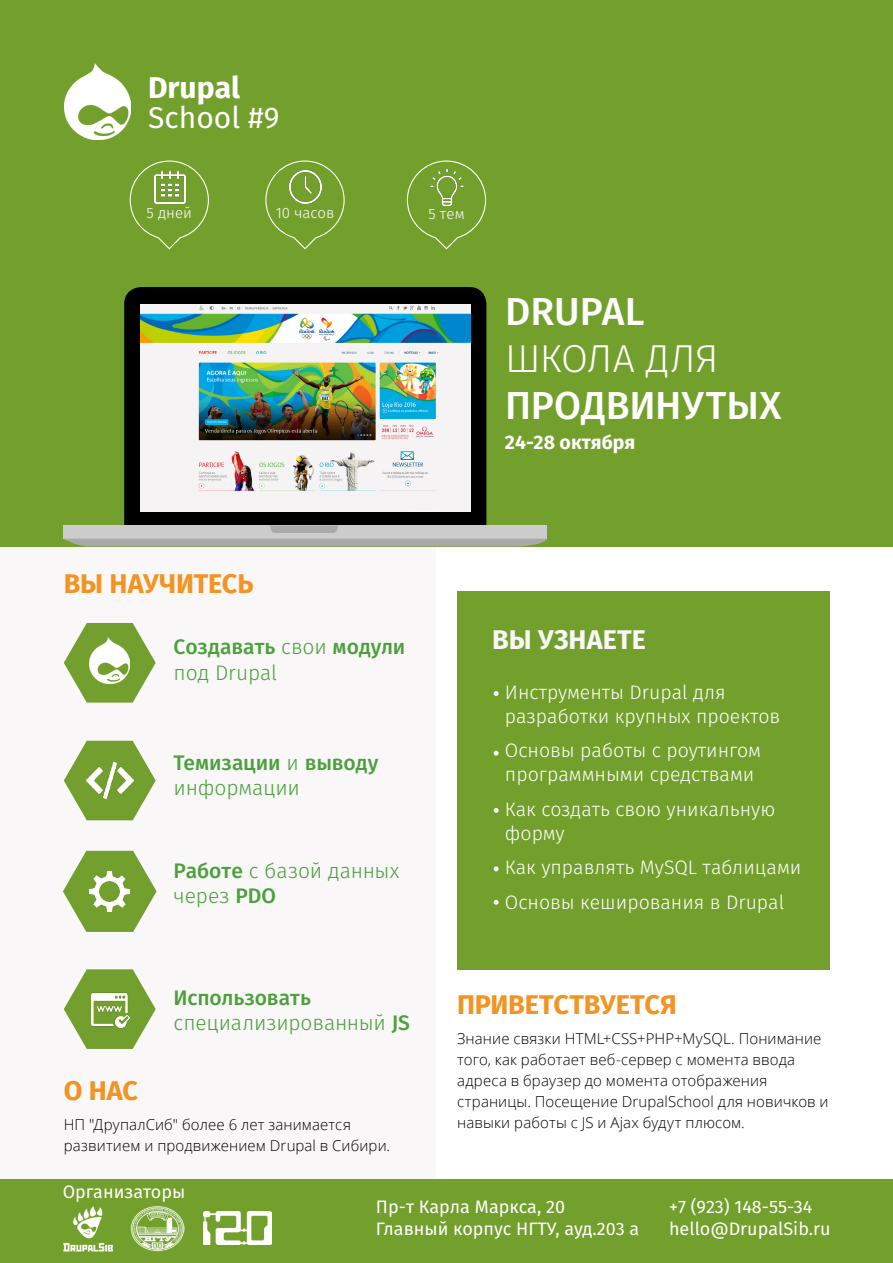
<style>
.page{position:relative;width:893px;height:1263px;background:#fff}
.page>*{position:absolute;margin:0;border:0;box-sizing:border-box;transform-origin:0 0}
.t1{font:500 39px "Fira Sans";color:#fff}
.t2{font:300 39px "Fira Sans";letter-spacing:-.01em;color:#fff}
.t3{font:30px "Fira Sans";color:#fff}
.t4{font:700 30px "Fira Sans";color:#fff}
.t5{font:700 27px "Fira Sans";letter-spacing:-.005em;color:#f39322}
.t6{font:700 27px "Fira Sans";letter-spacing:.005em;color:#f9f7f7}
.t7{font:300 21px/25.2px "Fira Sans";letter-spacing:-.01em;color:#4ba03c}
.t8{font:500 21px/25.2px "Fira Sans";letter-spacing:-.005em;color:#4ba03c}
.t9{font:300 19.5px/24px "Fira Sans";color:#fff}
.t10{font:700 19.5px "Fira Sans";color:#fff}
.t11{font:18px "Fira Sans";color:#fff}
.t12{font:300 15px/21px "Open Sans";letter-spacing:.01em;color:#000}
.t13{font:300 15px "Fira Sans";color:#fff}
.s1{font-weight:300}
.s2{font-weight:500}
</style>
<div class="page">
<div style="left:0;top:494px;width:436px;height:769px;background:#f9f7f7"></div>
<div style="left:0;top:0;width:893px;height:546px;background:#73a02d"></div>
<img style="left:64px;top:64px;width:67px;height:76px">
<div style="left:457px;top:591px;width:372px;height:378px;background:#73a02d"></div>
<svg style="left:494px;top:691px;width:5px;height:5px"></svg>
<svg style="left:494px;top:751px;width:5px;height:5px"></svg>
<svg style="left:494px;top:808px;width:5px;height:5px"></svg>
<svg style="left:494px;top:866px;width:5px;height:5px"></svg>
<svg style="left:494px;top:900px;width:5px;height:5px"></svg>
<svg style="left:124px;top:287px;width:362px;height:238px;background:#151513"></svg>
<img style="left:141px;top:305px;width:330px;height:206px">
<div style="left:63px;top:525px;width:484px;height:14px;background:#cdcccc"></div>
<svg style="left:270px;top:525px;width:68px;height:8px"></svg>
<div style="left:64px;top:539px;width:483px;height:7px;background:#a9a9a9"></div>
<svg style="left:129px;top:160px;width:80px;height:90px"></svg>
<svg style="left:406px;top:160px;width:81px;height:90px"></svg>
<svg style="left:265px;top:160px;width:80px;height:90px"></svg>
<svg style="left:64px;top:623px;width:92px;height:80px"></svg>
<img style="left:90px;top:638px;width:40px;height:45px">
<svg style="left:63px;top:850px;width:94px;height:82px"></svg>
<svg style="left:64px;top:741px;width:92px;height:79px"></svg>
<img style="left:86px;top:757px;width:47px;height:47px">
<svg style="left:64px;top:969px;width:92px;height:80px"></svg>
<img style="left:92px;top:991px;width:38px;height:38px">
<img style="left:289px;top:171px;width:33px;height:32px">
<div style="left:0;top:1180px;width:893px;height:83px;background:#73a02d"></div>
<img style="left:131px;top:1206px;width:53px;height:46px">
<img style="left:63px;top:1206px;width:50px;height:46px">
<img style="left:204px;top:1212px;width:67px;height:33px">
<p class="t4" style="left:148px;top:67px;width:93px">Drupal</p>
<p class="t3" style="left:148px;top:97px;width:133px">School #9</p>
<p class="t13" style="left:147px;top:202px;width:47px">5 дней</p>
<p class="t13" style="left:276px;top:202px;width:60px">10 часов</p>
<p class="t13" style="left:428px;top:203px;width:38px">5 тем</p>
<p class="t1" style="left:505px;top:284px;width:141px">DRUPAL</p>
<p class="t2" style="left:505px;top:331px;width:215px">ШКОЛА ДЛЯ</p>
<p class="t1" style="left:505px;top:378px;width:278px">ПРОДВИНУТЫХ</p>
<p class="t10" style="left:505px;top:429px;width:132px">24-28 октября</p>
<p class="t5" style="left:64px;top:565px;width:191px">ВЫ НАУЧИТЕСЬ</p>
<p class="t8" style="left:174px;top:636px;width:233px">Создавать <span class="s1">свои</span> модули</p>
<p class="t6" style="left:492px;top:621px;width:155px">ВЫ УЗНАЕТЕ</p>
<p class="t7" style="left:174px;top:661px;width:105px">под Drupal</p>
<p class="t9" style="left:505px;top:681px;width:277px">Инструменты Drupal для разработки крупных проектов</p>
<p class="t9" style="left:505px;top:740px;width:258px">Основы работы с роутингом программными средствами</p>
<p class="t9" style="left:505px;top:798px;width:272px">Как создать свою уникальную форму</p>
<p class="t9" style="left:505px;top:857px;width:298px">Как управлять MySQL таблицами</p>
<p class="t9" style="left:505px;top:891px;width:281px">Основы кеширования в Drupal</p>
<p class="t8" style="left:174px;top:752px;width:206px">Темизации <span class="s1">и</span> выводу <span class="s1">информации</span></p>
<p class="t7" style="left:174px;top:859px;width:227px"><span class="s2">Работе</span> с базой данных через <span class="s2">PDO</span></p>
<p class="t7" style="left:174px;top:986px;width:238px"><span class="s2">Использовать </span>специализированный <span class="s2">JS</span></p>
<p class="t5" style="left:64px;top:1072px;width:76px">О НАС</p>
<p class="t12" style="left:64px;top:1113px;width:328px">НП "ДрупалСиб" более 6 лет занимается развитием и продвижением Drupal в Сибири.</p>
<p class="t5" style="left:457px;top:986px;width:221px">ПРИВЕТСТВУЕТСЯ</p>
<p class="t12" style="left:457px;top:1027px;width:373px">Знание связки HTML+CSS+PHP+MySQL. Понимание того, как работает веб-сервер с момента ввода адреса в браузер до момента отображения страницы. Посещение DrupalSchool для новичков и навыки работы с JS и Ajax будут плюсом.</p>
<p class="t11" style="left:63px;top:1179px;width:124px">Организаторы</p>
<p class="t11" style="left:376px;top:1194px;width:191px">Пр-т Карла Маркса, 20</p>
<p class="t11" style="left:376px;top:1216px;width:265px">Главный корпус НГТУ, ауд.203 а</p>
<p class="t11" style="left:669px;top:1194px;width:145px">+7 (923) 148-55-34</p>
<p class="t11" style="left:669px;top:1216px;width:163px">hello@DrupalSib.ru</p>
</div>
